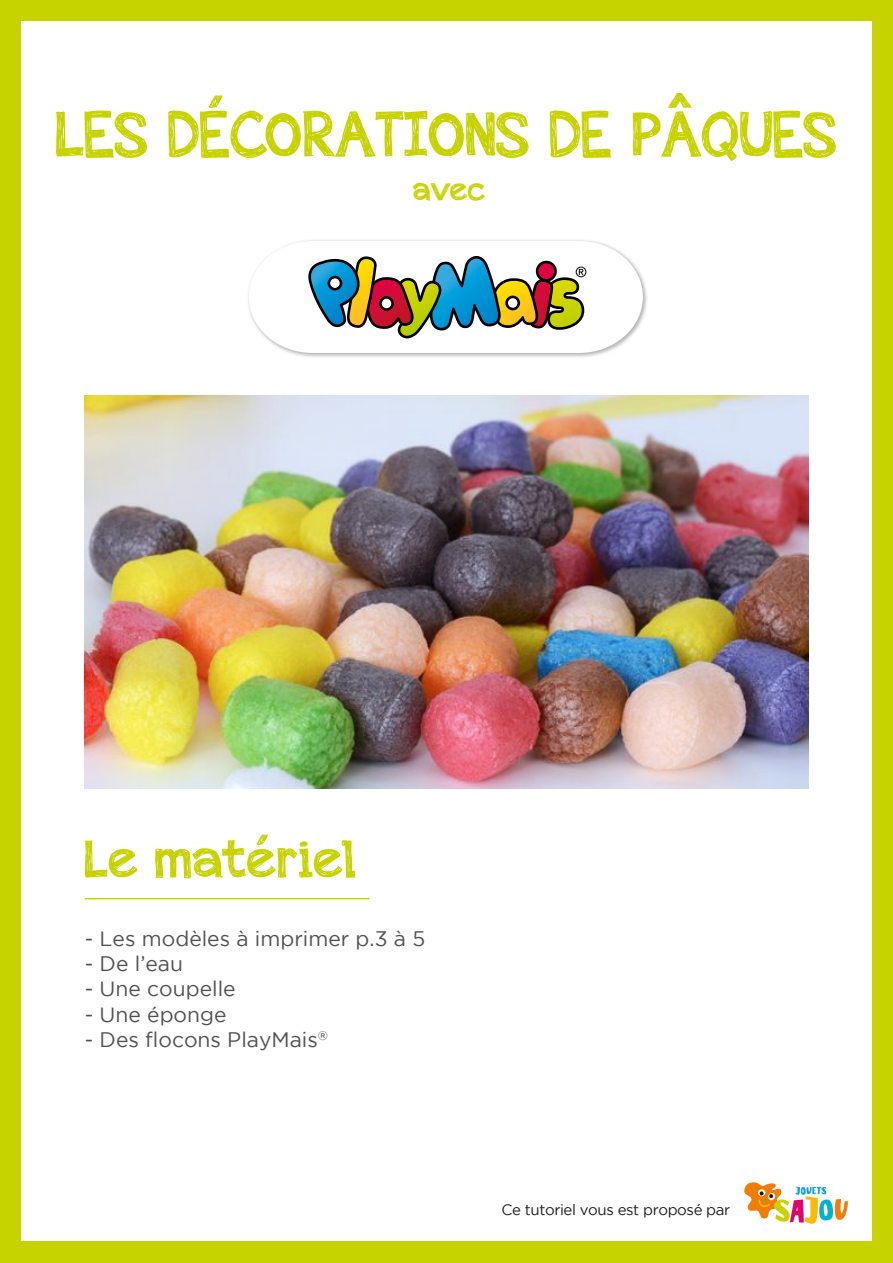
<style>
.page{position:relative;width:893px;height:1263px;background:#c7d301}
.page>*{position:absolute;margin:0;border:0;box-sizing:border-box;transform-origin:0 0}
.t1{font:62.55px "appleberry";color:#c7d301}
.t2{font:51.6px "appleberry";color:#c7d301}
.t3{font:30.6px "appleberry";color:#c7d301}
.t4{font:21px "Gotham";color:#505153}
.t5{font:15px "Gotham";letter-spacing:-.025em;color:#1d1d1b}
</style>
<div class="page">
<div style="left:21px;top:21px;width:851px;height:1219px;background:#fff"></div>
<img style="left:248px;top:240px;width:399px;height:117px">
<svg style="left:249px;top:241px;width:394px;height:112px"></svg>
<img style="left:744px;top:1182px;width:104px;height:42px">
<img style="left:85px;top:396px;width:723px;height:392px">
<hr style="left:85px;top:898px;width:284px;height:1px;background:#c7d301">
<h1 class="t1" style="left:56px;top:90px;width:783px">LES DÉCORATIONS DE PÂQUES</h1>
<h3 class="t3" style="left:413px;top:168px;width:74px">avec</h3>
<h2 class="t2" style="left:85px;top:822px;width:273px">Le matériel</h2>
<p class="t4" style="left:85px;top:927px;width:342px">- Les modèles à imprimer p.3 à 5</p>
<p class="t4" style="left:85px;top:952px;width:100px">- De l’eau</p>
<p class="t4" style="left:85px;top:977px;width:152px">- Une coupelle</p>
<p class="t4" style="left:85px;top:1002px;width:143px">- Une éponge</p>
<p class="t4" style="left:85px;top:1028px;width:245px">- Des flocons PlayMais<sup>®</sup></p>
<p class="t5" style="left:501px;top:1201px;width:230px">Ce tutoriel vous est proposé par</p>
</div>
